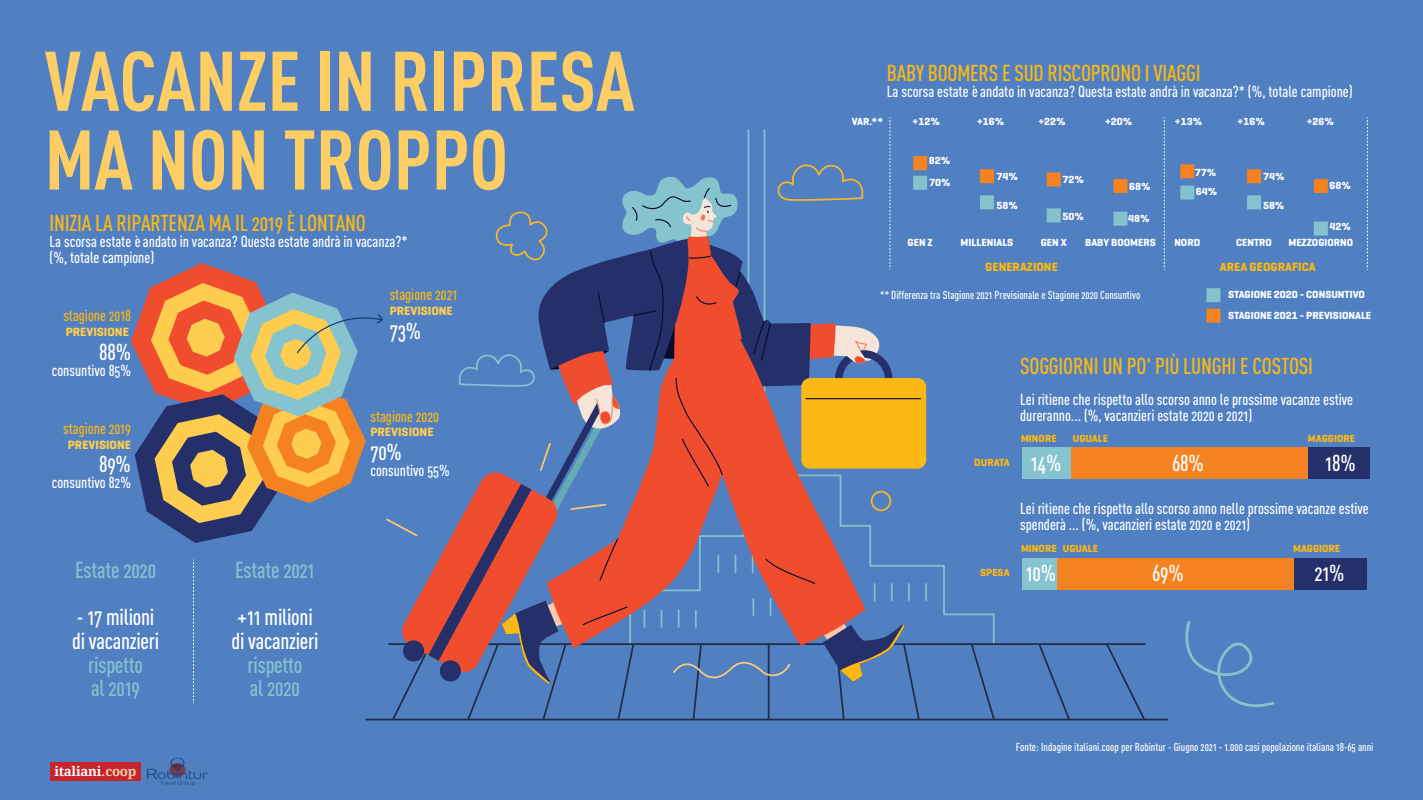
<style>
.page{position:relative;width:1423px;height:800px;background:#fff}
.page>*{position:absolute;margin:0;border:0;box-sizing:border-box;transform-origin:0 0}
.t1{font:83.12px/78.8px "DIN Cond Bold Alternate";color:#fecd64}
.t2{font:22.75px "DIN Cond Medium Alternate";letter-spacing:-.01em;color:#fcb814}
.t3{font:22.75px/23.6px "DIN Cond Medium Alternate";letter-spacing:-.01em;color:#fff}
.t4{font:22.75px/23.6px "DIN Cond Medium Alternate";letter-spacing:-.01em;color:#85c3cf}
.t5{font:15.75px/15.8px "DIN Cond Medium Alternate";color:#fff}
.t6{font:15.75px "DIN Cond Medium Alternate";color:#fcb814}
.t7{font:700 13.21px "Droid Serif";letter-spacing:-.02em;color:#fff}
.t8{font:700 12.25px "Geogrotesque";color:#fecc4e}
.t9{font:700 12.25px "Geogrotesque";color:#fcb814}
.t10{font:11.38px "DIN Cond Medium Alternate";color:#fff}
.t11{font:700 10.5px/20.4px "Geogrotesque";color:#fff}
.t12{font:700 10.5px "Geogrotesque";color:#fcb814}
.s1{color:#ebd4b3}
</style>
<div class="page">
<div style="left:0;top:0;width:1422px;height:800px;background:#5080c1"></div>
<svg style="left:927px;top:565px;width:68px;height:77px"></svg>
<svg style="left:1185px;top:620px;width:90px;height:87px"></svg>
<hr style="left:389px;top:643px;width:755px;height:2px;background:#202d44">
<hr style="left:366px;top:719px;width:801px;height:1px;background:#202d44">
<svg style="left:969px;top:642px;width:27px;height:79px"></svg>
<svg style="left:1037px;top:643px;width:34px;height:78px"></svg>
<svg style="left:1104px;top:643px;width:42px;height:78px"></svg>
<div style="left:980px;top:195px;width:14px;height:14px;border:9px solid #84c3ce"></div>
<div style="left:1046px;top:208px;width:14px;height:14px;border:9px solid #84c3ce"></div>
<div style="left:1113px;top:212px;width:14px;height:14px;border:9px solid #84c3ce"></div>
<div style="left:1180px;top:186px;width:14px;height:14px;border:9px solid #84c3ce"></div>
<div style="left:1246px;top:195px;width:14px;height:14px;border:9px solid #84c3ce"></div>
<div style="left:1313px;top:221px;width:14px;height:14px;border:9px solid #84c3ce"></div>
<div style="left:980px;top:169px;width:14px;height:14px;border:9px solid #f58220"></div>
<div style="left:1046px;top:172px;width:14px;height:14px;border:9px solid #f58220"></div>
<div style="left:1113px;top:179px;width:14px;height:14px;border:9px solid #f58220"></div>
<div style="left:1180px;top:164px;width:14px;height:14px;border:9px solid #f58220"></div>
<div style="left:1246px;top:169px;width:14px;height:14px;border:9px solid #f58220"></div>
<div style="left:1313px;top:179px;width:14px;height:14px;border:9px solid #f58220"></div>
<div style="left:1206px;top:288px;width:14px;height:14px;border:9px solid #84c3ce"></div>
<div style="left:1206px;top:309px;width:14px;height:14px;border:9px solid #f58220"></div>
<svg style="left:1163px;top:117px;width:1px;height:153px"></svg>
<svg style="left:1366px;top:120px;width:1px;height:150px"></svg>
<div style="left:1307px;top:447px;width:62px;height:32px;background:#252f69"></div>
<div style="left:1071px;top:447px;width:236px;height:32px;background:#f58220"></div>
<div style="left:1022px;top:447px;width:49px;height:32px;background:#85c3cf"></div>
<div style="left:1293px;top:558px;width:73px;height:31px;background:#252f69"></div>
<div style="left:1057px;top:558px;width:236px;height:31px;background:#f58220"></div>
<div style="left:1022px;top:558px;width:35px;height:31px;background:#85c3cf"></div>
<svg style="left:131px;top:117px;width:796px;height:604px"></svg>
<img style="left:147px;top:758px;width:61px;height:27px">
<div style="left:50px;top:762px;width:90px;height:19px;background:#c8242b"></div>
<h1 class="t1" style="left:45px;top:39px;width:591px">VACANZE IN RIPRESA<br>MA NON TROPPO</h1>
<h2 class="t2" style="left:50px;top:210px;width:318px">INIZIA LA RIPARTENZA MA IL 2019 È LONTANO</h2>
<p class="t5" style="left:50px;top:233px;width:359px">La scorsa estate è andato in vacanza? Questa estate andrà in vacanza?* (%, totale campione)</p>
<p class="t6" style="left:63px;top:306px;width:69px">stagione 2018</p>
<p class="t8" style="left:66px;top:324px;width:65px">PREVISIONE</p>
<h2 class="t3" style="left:99px;top:339px;width:33px">88%</h2>
<p class="t5" style="left:52px;top:362px;width:81px">consuntivo 85%</p>
<p class="t6" style="left:63px;top:419px;width:69px">stagione 2019</p>
<p class="t8" style="left:68px;top:437px;width:65px">PREVISIONE</p>
<h2 class="t3" style="left:99px;top:452px;width:33px">89%</h2>
<p class="t5" style="left:52px;top:474px;width:81px">consuntivo 82%</p>
<h2 class="t4" style="left:75px;top:558px;width:82px">Estate 2020</h2>
<h2 class="t3" style="left:72px;top:605px;width:88px">- 17 milioni di vacanzieri</h2>
<h2 class="t4" style="left:88px;top:652px;width:56px">rispetto al 2019</h2>
<p class="t7" style="left:54px;top:763px;width:83px">italiani<span class="s1">.coop</span></p>
<h2 class="t4" style="left:235px;top:558px;width:81px">Estate 2021</h2>
<h2 class="t3" style="left:231px;top:605px;width:88px">+11 milioni di vacanzieri</h2>
<h2 class="t4" style="left:248px;top:652px;width:56px">rispetto al 2020</h2>
<p class="t6" style="left:390px;top:285px;width:69px">stagione 2021</p>
<p class="t8" style="left:390px;top:303px;width:65px">PREVISIONE</p>
<h2 class="t3" style="left:390px;top:318px;width:33px">73%</h2>
<p class="t6" style="left:370px;top:407px;width:70px">stagione 2020</p>
<p class="t8" style="left:370px;top:424px;width:65px">PREVISIONE</p>
<h2 class="t3" style="left:370px;top:440px;width:33px">70%</h2>
<p class="t5" style="left:370px;top:462px;width:81px">consuntivo 55%</p>
<h2 class="t2" style="left:887px;top:60px;width:315px">BABY BOOMERS E SUD RISCOPRONO I VIAGGI</h2>
<p class="t5" style="left:887px;top:83px;width:467px">La scorsa estate è andato in vacanza? Questa estate andrà in vacanza?* (%, totale campione)</p>
<p class="t11" style="left:851px;top:112px;width:33px">VAR.**</p>
<p class="t11" style="left:912px;top:112px;width:29px">+12%</p>
<p class="t11" style="left:977px;top:112px;width:29px">+16%</p>
<p class="t11" style="left:1038px;top:112px;width:29px">+22%</p>
<p class="t11" style="left:1105px;top:112px;width:29px">+20%</p>
<p class="t11" style="left:1174px;top:112px;width:29px">+13%</p>
<p class="t11" style="left:1237px;top:112px;width:29px">+16%</p>
<p class="t11" style="left:1306px;top:112px;width:29px">+26%</p>
<p class="t11" style="left:929px;top:150px;width:23px">82%</p>
<p class="t11" style="left:929px;top:172px;width:23px">70%</p>
<p class="t11" style="left:996px;top:166px;width:23px">74%</p>
<p class="t11" style="left:1062px;top:169px;width:23px">72%</p>
<p class="t11" style="left:1129px;top:176px;width:23px">68%</p>
<p class="t11" style="left:1194px;top:162px;width:23px">77%</p>
<p class="t11" style="left:1195px;top:182px;width:23px">64%</p>
<p class="t11" style="left:1262px;top:166px;width:23px">74%</p>
<p class="t11" style="left:1329px;top:175px;width:23px">68%</p>
<p class="t11" style="left:996px;top:195px;width:23px">58%</p>
<p class="t11" style="left:1262px;top:195px;width:23px">58%</p>
<p class="t11" style="left:1062px;top:206px;width:23px">50%</p>
<p class="t11" style="left:1128px;top:208px;width:23px">48%</p>
<p class="t11" style="left:1329px;top:216px;width:23px">42%</p>
<p class="t11" style="left:907px;top:233px;width:27px">GEN Z</p>
<p class="t11" style="left:960px;top:233px;width:54px">MILLENIALS</p>
<p class="t11" style="left:1040px;top:233px;width:28px">GEN X</p>
<p class="t11" style="left:1085px;top:233px;width:72px">BABY BOOMERS</p>
<p class="t11" style="left:1174px;top:233px;width:27px">NORD</p>
<p class="t11" style="left:1236px;top:233px;width:37px">CENTRO</p>
<p class="t11" style="left:1288px;top:233px;width:66px">MEZZOGIORNO</p>
<p class="t9" style="left:985px;top:259px;width:74px">GENERAZIONE</p>
<p class="t9" style="left:1219px;top:259px;width:97px">AREA GEOGRAFICA</p>
<p class="t10" style="left:880px;top:288px;width:261px">** Differenza tra Stagione 2021 Previsionale e Stagione 2020 Consuntivo</p>
<p class="t11" style="left:1228px;top:284px;width:145px">STAGIONE 2020 - CONSUNTIVO<br>STAGIONE 2021 - PREVISIONALE</p>
<h2 class="t2" style="left:1020px;top:352px;width:294px">SOGGIORNI UN PO' PIÙ LUNGHI E COSTOSI</h2>
<p class="t5" style="left:1020px;top:392px;width:334px">Lei ritiene che rispetto allo scorso anno le prossime vacanze estive dureranno... (%, vacanzieri estate 2020 e 2021)</p>
<p class="t12" style="left:974px;top:456px;width:37px">DURATA</p>
<p class="t12" style="left:1021px;top:432px;width:37px">MINORE</p>
<p class="t12" style="left:1072px;top:432px;width:37px">UGUALE</p>
<p class="t12" style="left:1307px;top:432px;width:49px">MAGGIORE</p>
<h2 class="t3" style="left:1030px;top:450px;width:32px">14%</h2>
<h2 class="t3" style="left:1172px;top:450px;width:33px">68%</h2>
<h2 class="t3" style="left:1325px;top:450px;width:32px">18%</h2>
<p class="t12" style="left:980px;top:566px;width:31px">SPESA</p>
<p class="t5" style="left:1020px;top:500px;width:350px">Lei ritiene che rispetto allo scorso anno nelle prossime vacanze estive spenderà ... (%, vacanzieri estate 2020 e 2021)</p>
<p class="t12" style="left:1021px;top:542px;width:79px">MINORE UGUALE</p>
<p class="t12" style="left:1293px;top:542px;width:49px">MAGGIORE</p>
<h2 class="t3" style="left:1025px;top:561px;width:32px">10%</h2>
<h2 class="t3" style="left:1152px;top:561px;width:33px">69%</h2>
<h2 class="t3" style="left:1314px;top:561px;width:32px">21%</h2>
<p class="t10" style="left:1016px;top:741px;width:359px">Fonte: Indagine italiani.coop per Robintur - Giugno 2021 - 1.000 casi popolazione italiana 18-65 anni</p>
</div>
